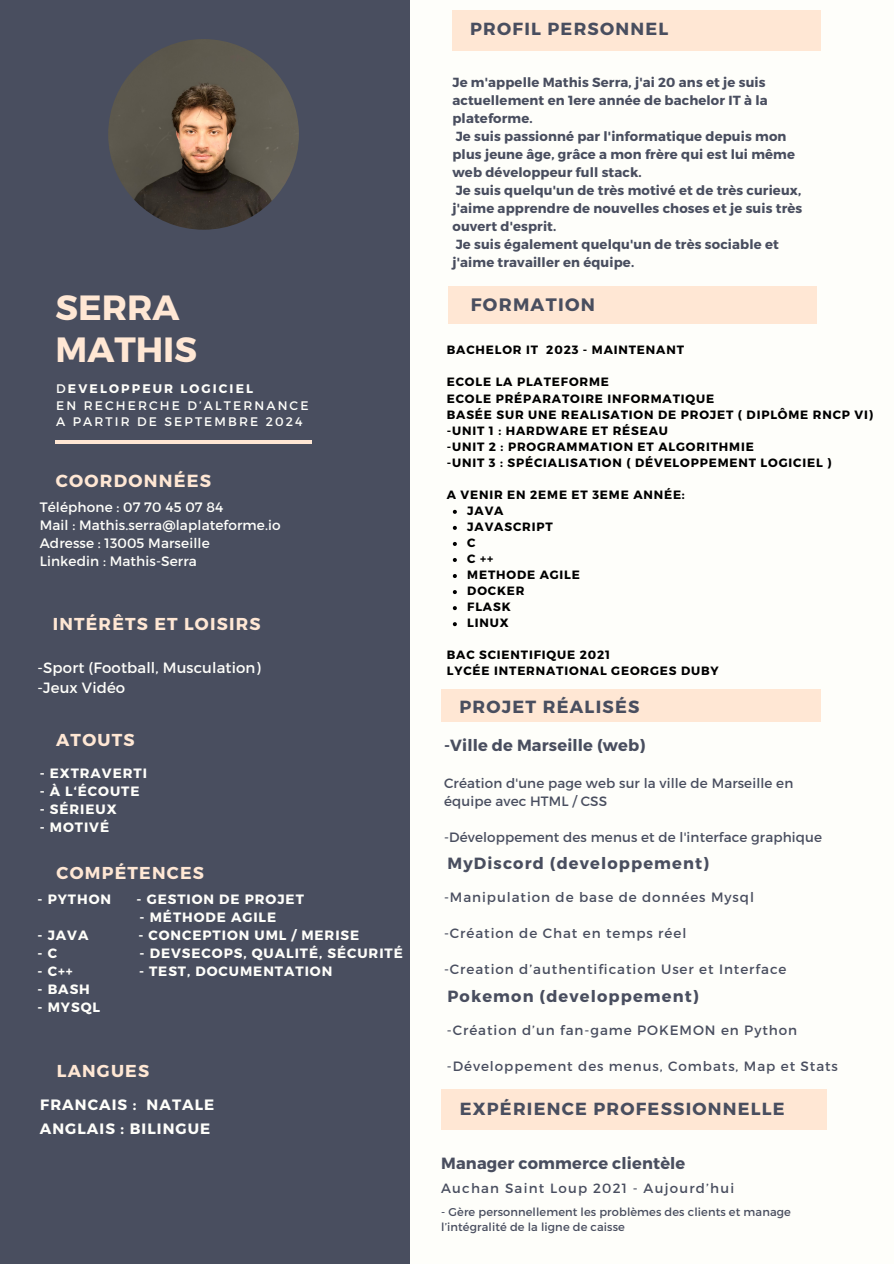
<style>
.page{position:relative;width:894px;height:1264px;background:#fff}
.page>*{position:absolute;margin:0;border:0;box-sizing:border-box;transform-origin:0 0}
.t1{font:700 34.95px/41.5px "Montserrat";color:#ffe7d4}
.t2{font:700 18px "Montserrat";letter-spacing:.07em;color:#494e5f}
.t3{font:700 17.55px "Montserrat";letter-spacing:.07em;color:#494e5f}
.t4{font:700 17.55px "Montserrat";letter-spacing:.07em;color:#ffe7d4}
.t5{font:700 17.25px "Montserrat";letter-spacing:.07em;color:#ffe7d4}
.t6{font:700 16.2px "Montserrat";letter-spacing:.01em;color:#494e5f}
.t7{font:700 16.2px "Montserrat";letter-spacing:.07em;color:#494e5f}
.t8{font:700 15px "Montserrat";letter-spacing:.07em;color:#fefefa}
.t9{font:14.85px/20.2px "Montserrat";letter-spacing:.01em;color:#fefefa}
.t10{font:13.65px "Montserrat";letter-spacing:.01em;color:#fefefa}
.t11{font:13.5px "Montserrat";letter-spacing:.07em;color:#494e5f}
.t12{font:700 13.5px "Montserrat";letter-spacing:.07em;color:#fefefa}
.t13{font:13.5px/18px "Montserrat";letter-spacing:.01em;color:#494e5f}
.t14{font:13.35px "Montserrat";letter-spacing:.09em;color:#494e5f}
.t15{font:700 13.2px/18px "Montserrat";letter-spacing:.01em;color:#494e5f}
.t16{font:12.45px "Montserrat";letter-spacing:.17em;color:#fefefa}
.t17{font:700 12.45px "Montserrat";letter-spacing:.17em;color:#fefefa}
.t18{font:700 12px "Montserrat";letter-spacing:.07em;color:#000}
.t19{font:11.4px/15.1px "Montserrat";letter-spacing:.01em;color:#494e5f}
.s1{font-weight:400}
</style>
<div class="page">
<div style="left:0;top:0;width:893px;height:1263px;background:#fefefa"></div>
<div style="left:0;top:0;width:410px;height:1263px;background:#494e5f"></div>
<div style="left:441px;top:1088px;width:385px;height:41px;background:#ffe7d4"></div>
<hr style="left:55px;top:440px;width:257px;height:3px;background:#ffe7d4">
<div style="left:452px;top:10px;width:368px;height:40px;background:#ffe7d4"></div>
<img style="left:108px;top:39px;width:191px;height:191px;border-radius:50%">
<div style="left:441px;top:689px;width:379px;height:32px;background:#ffe7d4"></div>
<svg style="left:452px;top:510px;width:4px;height:4px"></svg>
<svg style="left:452px;top:526px;width:4px;height:4px"></svg>
<svg style="left:452px;top:542px;width:4px;height:4px"></svg>
<svg style="left:452px;top:558px;width:4px;height:4px"></svg>
<svg style="left:452px;top:574px;width:4px;height:4px"></svg>
<svg style="left:452px;top:590px;width:4px;height:4px"></svg>
<svg style="left:452px;top:606px;width:4px;height:4px"></svg>
<svg style="left:452px;top:622px;width:4px;height:4px"></svg>
<div style="left:448px;top:287px;width:368px;height:37px;background:#ffe7d4"></div>
<p class="t1" style="left:55px;top:285px;width:143px">SERRA<br>MATHIS</p>
<h2 class="t17" style="left:56px;top:381px;width:198px"><span class="s1">D</span>EVELOPPEUR LOGICIEL</h2>
<p class="t16" style="left:56px;top:397px;width:254px">EN RECHERCHE D’ALTERNANCE</p>
<p class="t16" style="left:56px;top:414px;width:248px">A PARTIR DE SEPTEMBRE 2024</p>
<p class="t4" style="left:56px;top:469px;width:157px">COORDONNÉES</p>
<p class="t10" style="left:40px;top:498px;width:185px">Téléphone : 07 70 45 07 84</p>
<h2 class="t10" style="left:40px;top:516px;width:242px">Mail : Mathis.serra@laplateforme.io</h2>
<h6 class="t10" style="left:40px;top:534px;width:171px">Adresse : 13005 Marseille</h6>
<h2 class="t10" style="left:40px;top:552px;width:159px">Linkedin : Mathis-Serra</h2>
<h4 class="t5" style="left:53px;top:613px;width:209px">INTÉRÊTS ET LOISIRS</h4>
<h2 class="t9" style="left:38px;top:656px;width:224px">-Sport (Football, Musculation) -Jeux Vidéo</h2>
<p class="t5" style="left:56px;top:729px;width:80px">ATOUTS</p>
<p class="t12" style="left:40px;top:764px;width:109px">- EXTRAVERTI</p>
<p class="t12" style="left:40px;top:782px;width:101px">- À L‘ÉCOUTE</p>
<p class="t12" style="left:40px;top:800px;width:78px">- SÉRIEUX</p>
<p class="t12" style="left:40px;top:818px;width:71px">- MOTIVÉ</p>
<p class="t5" style="left:57px;top:861px;width:149px">COMPÉTENCES</p>
<p class="t12" style="left:38px;top:890px;width:75px">- PYTHON</p>
<p class="t12" style="left:137px;top:890px;width:169px">- GESTION DE PROJET</p>
<p class="t12" style="left:140px;top:908px;width:138px">- MÉTHODE AGILE</p>
<p class="t12" style="left:38px;top:926px;width:52px">- JAVA</p>
<p class="t12" style="left:138px;top:926px;width:222px">- CONCEPTION UML / MERISE</p>
<p class="t12" style="left:38px;top:944px;width:21px">- C</p>
<p class="t12" style="left:140px;top:944px;width:265px">- DEVSECOPS, QUALITÉ, SÉCURITÉ</p>
<h2 class="t12" style="left:38px;top:962px;width:37px">- C++</h2>
<h2 class="t12" style="left:139px;top:962px;width:195px">- TEST, DOCUMENTATION</h2>
<h5 class="t12" style="left:38px;top:980px;width:54px">- BASH</h5>
<h5 class="t12" style="left:38px;top:998px;width:64px">- MYSQL</h5>
<p class="t5" style="left:57px;top:1059px;width:94px">LANGUES</p>
<p class="t8" style="left:40px;top:1095px;width:176px">FRANCAIS : NATALE</p>
<p class="t8" style="left:40px;top:1119px;width:172px">ANGLAIS : BILINGUE</p>
<h2 class="t3" style="left:470px;top:18px;width:199px">PROFIL PERSONNEL</h2>
<p class="t15" style="left:452px;top:72px;width:316px">Je m'appelle Mathis Serra, j'ai 20 ans et je suis actuellement en 1ere année de bachelor IT à la plateforme.</p>
<p class="t15" style="left:452px;top:126px;width:344px">Je suis passionné par l'informatique depuis mon plus jeune âge, grâce a mon frère qui est lui même web développeur full stack.</p>
<p class="t15" style="left:452px;top:180px;width:351px;text-align:justify">Je suis quelqu'un de très motivé et de très curieux, j'aime apprendre de nouvelles choses et je suis très ouvert d'esprit.</p>
<p class="t15" style="left:452px;top:234px;width:328px">Je suis également quelqu'un de très sociable et j'aime travailler en équipe.</p>
<p class="t2" style="left:470px;top:292px;width:126px">FORMATION</p>
<p class="t18" style="left:446px;top:342px;width:239px">BACHELOR IT 2023 - MAINTENANT</p>
<p class="t18" style="left:446px;top:374px;width:164px">ECOLE LA PLATEFORME</p>
<p class="t18" style="left:446px;top:390px;width:269px">ECOLE PRÉPARATOIRE INFORMATIQUE</p>
<p class="t18" style="left:446px;top:406px;width:428px">BASÉE SUR UNE REALISATION DE PROJET ( DIPLÔME RNCP VI)</p>
<p class="t18" style="left:446px;top:422px;width:223px">-UNIT 1 : HARDWARE ET RÉSEAU</p>
<p class="t18" style="left:446px;top:438px;width:308px">-UNIT 2 : PROGRAMMATION ET ALGORITHMIE</p>
<p class="t18" style="left:446px;top:454px;width:386px">-UNIT 3 : SPÉCIALISATION ( DÉVELOPPEMENT LOGICIEL )</p>
<p class="t18" style="left:446px;top:486px;width:239px">A VENIR EN 2EME ET 3EME ANNÉE:</p>
<p class="t18" style="left:467px;top:503px;width:38px">JAVA</p>
<p class="t18" style="left:467px;top:519px;width:87px">JAVASCRIPT</p>
<p class="t18" style="left:467px;top:535px;width:10px">C</p>
<p class="t18" style="left:467px;top:551px;width:27px">C ++</p>
<h5 class="t18" style="left:467px;top:567px;width:114px">METHODE AGILE</h5>
<p class="t18" style="left:467px;top:583px;width:59px">DOCKER</p>
<p class="t18" style="left:467px;top:599px;width:45px">FLASK</p>
<h2 class="t18" style="left:467px;top:615px;width:43px">LINUX</h2>
<h3 class="t18" style="left:446px;top:647px;width:165px">BAC SCIENTIFIQUE 2021</h3>
<p class="t18" style="left:446px;top:663px;width:273px">LYCÉE INTERNATIONAL GEORGES DUBY</p>
<h2 class="t3" style="left:459px;top:695px;width:181px">PROJET RÉALISÉS</h2>
<p class="t6" style="left:444px;top:734px;width:203px">-Ville de Marseille (web)</p>
<p class="t13" style="left:444px;top:773px;width:351px">Création d'une page web sur la ville de Marseille en équipe avec HTML / CSS</p>
<p class="t13" style="left:444px;top:827px;width:379px">-Développement des menus et de l'interface graphique</p>
<p class="t7" style="left:447px;top:852px;width:263px">MyDiscord (developpement)</p>
<h2 class="t11" style="left:444px;top:888px;width:311px">-Manipulation de base de données Mysql</h2>
<p class="t11" style="left:444px;top:924px;width:244px">-Création de Chat en temps réel</p>
<p class="t11" style="left:444px;top:960px;width:344px">-Creation d’authentification User et Interface</p>
<p class="t7" style="left:447px;top:985px;width:253px">Pokemon (developpement)</p>
<p class="t11" style="left:446px;top:1021px;width:352px">-Création d’un fan-game POKEMON en Python</p>
<p class="t11" style="left:446px;top:1057px;width:392px">-Développement des menus, Combats, Map et Stats</p>
<p class="t3" style="left:459px;top:1096px;width:326px">EXPÉRIENCE PROFESSIONNELLE</p>
<p class="t6" style="left:441px;top:1152px;width:245px">Manager commerce clientèle</p>
<h1 class="t19" style="left:441px;top:1203px;width:351px">- Gère personnellement les problèmes des clients et manage l’intégralité de la ligne de caisse</h1>
<p class="t14" style="left:441px;top:1179px;width:294px">Auchan Saint Loup 2021 - Aujourd’hui</p>
</div>
